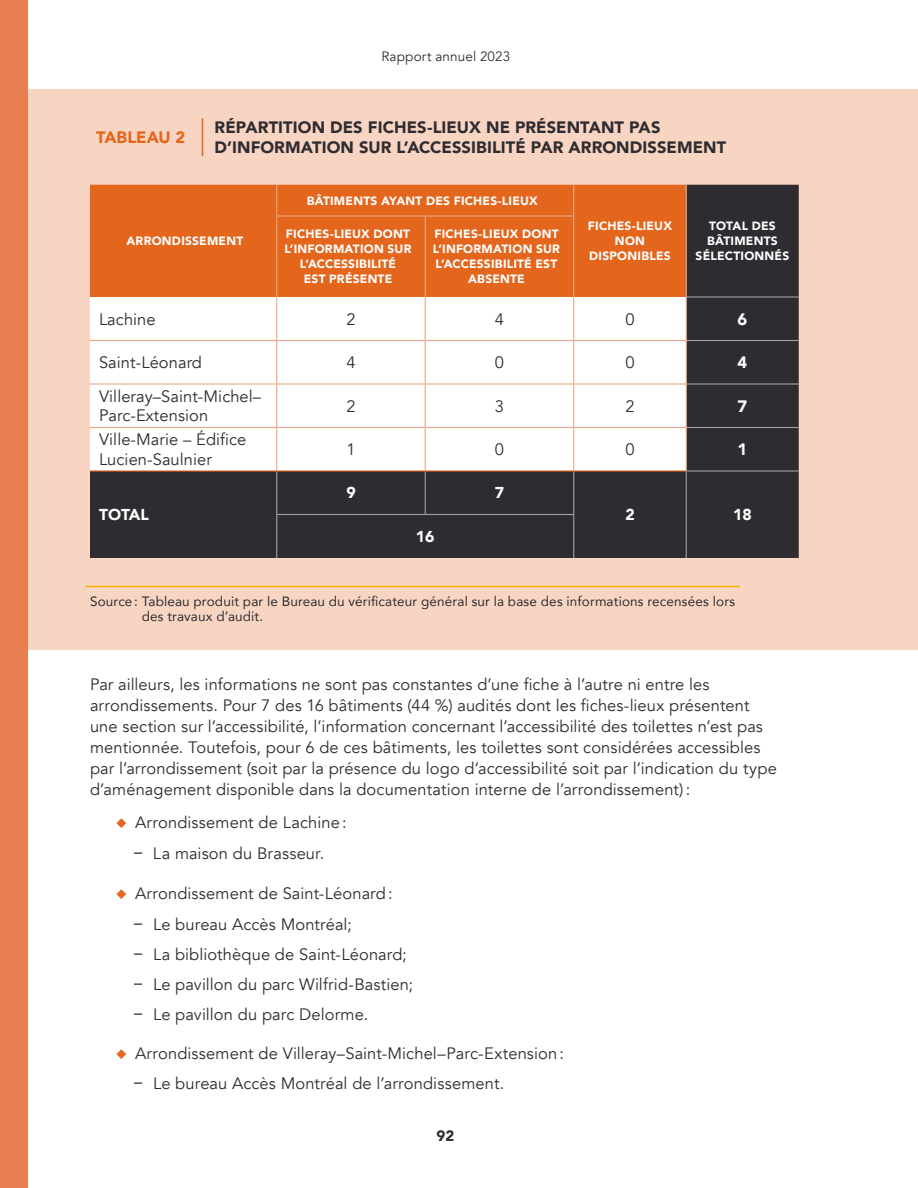
<style>
.page{position:relative;width:918px;height:1188px;background:#fff}
.page>*{position:absolute;margin:0;border:0;box-sizing:border-box;transform-origin:0 0}
.t1{font:16.5px/21px "Avenir";letter-spacing:.005em;color:#2e2c30}
.t2{font:900 16.5px/19.5px "Avenir";letter-spacing:.005em;color:#2e2c30}
.t3{font:900 16.5px "Avenir";letter-spacing:-.005em;color:#e4661d}
.t4{font:900 16.5px "Avenir";color:#fff}
.t5{font:900 15.75px "Avenir";color:#fff}
.t6{font:900 15px "Avenir";color:#2e2c30}
.t7{font:13.5px/15px "Avenir";letter-spacing:.01em;color:#2e2c30}
.t8{font:13.5px "Avenir";letter-spacing:.01em;color:#2e2c30}
.t9{font:900 12px/15px "Avenir";letter-spacing:.02em;color:#fff;text-align:center}
.s1{color:#e4661d}
.s2{font-family:"Roboto"}
</style>
<div class="page">
<div style="left:9px;top:90px;width:909px;height:560px;background:#f7d5c2"></div>
<hr style="left:86px;top:586px;width:654px;height:1px;background:#f3b002">
<hr style="left:202px;top:118px;width:1px;height:38px;background:#e4661d">
<div style="left:90px;top:185px;width:596px;height:112px;background:#e4661d"></div>
<div style="left:687px;top:185px;width:112px;height:285px;background:#2e2c30"></div>
<div style="left:90px;top:297px;width:596px;height:173px;background:#fff"></div>
<div style="left:90px;top:472px;width:709px;height:86px;background:#2e2c30"></div>
<hr style="left:573px;top:185px;width:1px;height:30px;background:#eda885">
<hr style="left:573px;top:217px;width:1px;height:80px;background:#eda885">
<hr style="left:686px;top:185px;width:1px;height:31px;background:#eda885">
<hr style="left:686px;top:216px;width:1px;height:81px;background:#eda885">
<hr style="left:574px;top:470px;width:112px;height:2px;background:#e4661d">
<hr style="left:573px;top:472px;width:1px;height:42px;background:#a19fa1">
<hr style="left:573px;top:515px;width:1px;height:43px;background:#a19fa1">
<hr style="left:686px;top:472px;width:1px;height:42px;background:#a19fa1">
<hr style="left:686px;top:514px;width:1px;height:44px;background:#a19fa1">
<hr style="left:90px;top:470px;width:187px;height:2px;background:#e4661d">
<hr style="left:276px;top:472px;width:1px;height:42px;background:#a19fa1">
<hr style="left:276px;top:515px;width:1px;height:43px;background:#a19fa1">
<hr style="left:276px;top:514px;width:149px;height:1px;background:#a19fa1">
<hr style="left:425px;top:514px;width:149px;height:1px;background:#a19fa1">
<hr style="left:687px;top:340px;width:112px;height:1px;background:#a19fa1">
<hr style="left:687px;top:383px;width:112px;height:2px;background:#a19fa1">
<hr style="left:687px;top:427px;width:112px;height:1px;background:#a19fa1">
<hr style="left:686px;top:470px;width:113px;height:2px;background:#a19fa1">
<hr style="left:687px;top:296px;width:112px;height:2px;background:#a19fa1">
<hr style="left:276px;top:185px;width:1px;height:30px;background:#eda885">
<hr style="left:276px;top:215px;width:149px;height:2px;background:#eda885">
<hr style="left:276px;top:217px;width:1px;height:80px;background:#eda885">
<hr style="left:425px;top:215px;width:149px;height:2px;background:#eda885">
<hr style="left:425px;top:217px;width:1px;height:80px;background:#eda885">
<hr style="left:276px;top:297px;width:1px;height:43px;background:#eda885">
<hr style="left:425px;top:297px;width:1px;height:43px;background:#eda885">
<hr style="left:573px;top:297px;width:1px;height:43px;background:#eda885">
<hr style="left:686px;top:297px;width:1px;height:43px;background:#eda885">
<hr style="left:90px;top:340px;width:187px;height:1px;background:#eda885">
<hr style="left:277px;top:340px;width:148px;height:1px;background:#eda885">
<hr style="left:276px;top:341px;width:1px;height:42px;background:#eda885">
<hr style="left:425px;top:340px;width:149px;height:1px;background:#eda885">
<hr style="left:425px;top:341px;width:1px;height:42px;background:#eda885">
<hr style="left:574px;top:340px;width:113px;height:1px;background:#eda885">
<hr style="left:573px;top:341px;width:1px;height:42px;background:#eda885">
<hr style="left:686px;top:341px;width:1px;height:42px;background:#eda885">
<hr style="left:90px;top:383px;width:187px;height:2px;background:#eda885">
<hr style="left:277px;top:383px;width:148px;height:2px;background:#eda885">
<hr style="left:276px;top:385px;width:1px;height:42px;background:#eda885">
<hr style="left:425px;top:383px;width:149px;height:2px;background:#eda885">
<hr style="left:425px;top:385px;width:1px;height:42px;background:#eda885">
<hr style="left:574px;top:383px;width:113px;height:2px;background:#eda885">
<hr style="left:573px;top:385px;width:1px;height:42px;background:#eda885">
<hr style="left:686px;top:385px;width:1px;height:42px;background:#eda885">
<hr style="left:90px;top:427px;width:187px;height:1px;background:#eda885">
<hr style="left:277px;top:427px;width:148px;height:1px;background:#eda885">
<hr style="left:276px;top:428px;width:1px;height:42px;background:#eda885">
<hr style="left:425px;top:427px;width:149px;height:1px;background:#eda885">
<hr style="left:425px;top:428px;width:1px;height:42px;background:#eda885">
<hr style="left:574px;top:427px;width:113px;height:1px;background:#eda885">
<hr style="left:573px;top:428px;width:1px;height:42px;background:#eda885">
<hr style="left:686px;top:428px;width:1px;height:42px;background:#eda885">
<hr style="left:277px;top:470px;width:148px;height:2px;background:#e4661d">
<hr style="left:425px;top:470px;width:149px;height:2px;background:#e4661d">
<hr style="left:425px;top:472px;width:1px;height:42px;background:#a19fa1">
<div style="left:0;top:0;width:27px;height:1188px;background:#e87f51"></div>
<p class="t3" style="left:96px;top:123px;width:91px">TABLEAU 2</p>
<p class="t8" style="left:382px;top:48px;width:130px">Rapport annuel 2023</p>
<p class="t2" style="left:215px;top:117px;width:513px">RÉPARTITION DES FICHES-LIEUX NE PRÉSENTANT PAS<br>D’INFORMATION SUR L’ACCESSIBILITÉ PAR ARRONDISSEMENT</p>
<p class="t9" style="left:307px;top:193px;width:233px">BÂTIMENTS AYANT DES FICHES-LIEUX</p>
<p class="t9" style="left:127px;top:233px;width:118px">ARRONDISSEMENT</p>
<p class="t9" style="left:284px;top:226px;width:129px">FICHES-LIEUX DONT<br>L’INFORMATION SUR<br>L’ACCESSIBILITÉ<br>EST PRÉSENTE</p>
<p class="t9" style="left:433px;top:226px;width:129px">FICHES-LIEUX DONT<br>L’INFORMATION SUR<br>L’ACCESSIBILITÉ EST<br>ABSENTE</p>
<p class="t9" style="left:588px;top:218px;width:86px">FICHES-LIEUX<br>NON<br>DISPONIBLES</p>
<p class="t9" style="left:696px;top:218px;width:95px">TOTAL DES<br>BÂTIMENTS<br>SÉLECTIONNÉS</p>
<p class="t1" style="left:99px;top:309px;width:58px">Lachine</p>
<p class="t1" style="left:346px;top:309px;width:11px">2</p>
<p class="t1" style="left:495px;top:309px;width:11px">4</p>
<p class="t1" style="left:625px;top:309px;width:11px">0</p>
<p class="t4" style="left:738px;top:305px;width:11px">6</p>
<p class="t1" style="left:99px;top:352px;width:105px">Saint-Léonard</p>
<p class="t1" style="left:346px;top:352px;width:11px">4</p>
<p class="t1" style="left:495px;top:352px;width:11px">0</p>
<p class="t1" style="left:625px;top:352px;width:11px">0</p>
<p class="t4" style="left:738px;top:348px;width:11px">4</p>
<p class="t1" style="left:99px;top:387px;width:164px;line-height:19.5px">Villeray–Saint-Michel–<br>Parc-Extension</p>
<p class="t1" style="left:346px;top:396px;width:11px">2</p>
<p class="t1" style="left:495px;top:396px;width:11px">3</p>
<p class="t1" style="left:625px;top:396px;width:11px">2</p>
<p class="t4" style="left:738px;top:392px;width:11px">7</p>
<p class="t1" style="left:99px;top:430px;width:149px;line-height:19.5px">Ville-Marie – Édifice<br>Lucien-Saulnier</p>
<p class="t1" style="left:346px;top:439px;width:11px">1</p>
<p class="t1" style="left:495px;top:439px;width:11px">0</p>
<p class="t1" style="left:625px;top:439px;width:11px">0</p>
<p class="t4" style="left:738px;top:435px;width:11px">1</p>
<p class="t5" style="left:99px;top:501px;width:51px">TOTAL</p>
<p class="t5" style="left:346px;top:479px;width:11px">9</p>
<p class="t5" style="left:495px;top:479px;width:11px">7</p>
<p class="t5" style="left:416px;top:523px;width:20px">16</p>
<p class="t5" style="left:625px;top:501px;width:11px">2</p>
<p class="t5" style="left:733px;top:501px;width:20px">18</p>
<p class="t7" style="left:142px;top:593px;width:595px;text-indent:-52px">Source : Tableau produit par le Bureau du vérificateur général sur la base des informations recensées lors des travaux d’audit.</p>
<p class="t1" style="left:90px;top:674px;width:688px">Par ailleurs, les informations ne sont pas constantes d’une fiche à l’autre ni entre les arrondissements. Pour 7 des 16 bâtiments (44 %) audités dont les fiches-lieux présentent une section sur l’accessibilité, l’information concernant l’accessibilité des toilettes n’est pas mentionnée. Toutefois, pour 6 de ces bâtiments, les toilettes sont considérées accessibles par l’arrondissement (soit par la présence du logo d’accessibilité soit par l’indication du type d’aménagement disponible dans la documentation interne de l’arrondissement):</p>
<p class="t1" style="left:116px;top:812px;width:233px"><span class="s1">○</span> Arrondissement de Lachine:</p>
<p class="t1" style="left:133px;top:844px;width:193px"><span class="s2">–</span> La maison du Brasseur.</p>
<p class="t1" style="left:116px;top:883px;width:279px"><span class="s1">○</span> Arrondissement de Saint-Léonard:</p>
<p class="t1" style="left:133px;top:914px;width:220px"><span class="s2">–</span> Le bureau Accès Montréal;</p>
<p class="t1" style="left:133px;top:944px;width:275px"><span class="s2">–</span> La bibliothèque de Saint-Léonard;</p>
<p class="t1" style="left:133px;top:974px;width:282px"><span class="s2">–</span> Le pavillon du parc Wilfrid-Bastien;</p>
<p class="t1" style="left:133px;top:1004px;width:237px"><span class="s2">–</span> Le pavillon du parc Delorme.</p>
<p class="t1" style="left:116px;top:1043px;width:450px"><span class="s1">○</span> Arrondissement de Villeray–Saint-Michel–Parc-Extension:</p>
<p class="t1" style="left:133px;top:1073px;width:373px"><span class="s2">–</span> Le bureau Accès Montréal de l’arrondissement.</p>
<p class="t6" style="left:437px;top:1123px;width:19px">92</p>
</div>
